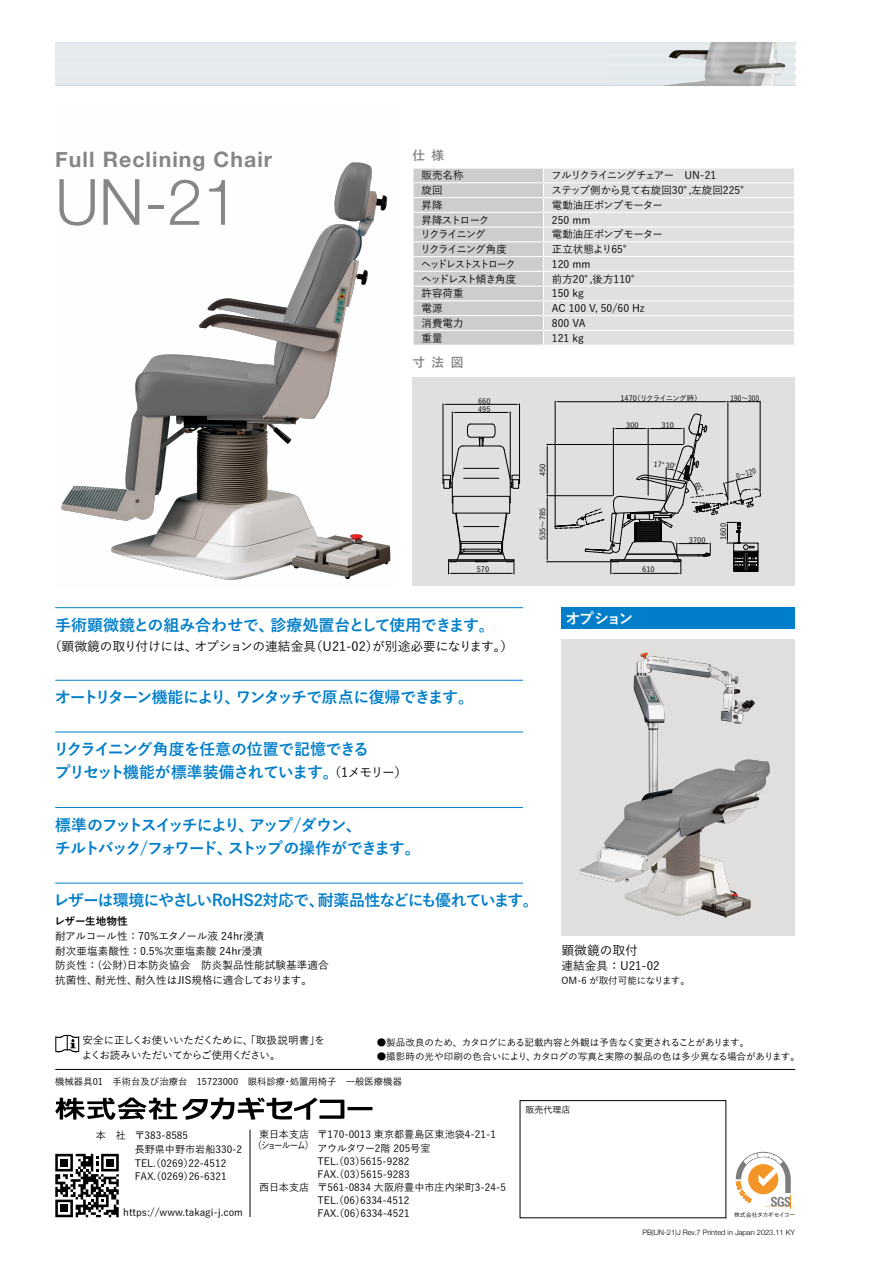
<style>
.page{position:relative;width:893px;height:1263px;background:#fff}
.page>*{position:absolute;margin:0;border:0;box-sizing:border-box;transform-origin:0 0}
.t1{font:300 63.75px "Helvetica Neue";color:#878786}
.t2{font:700 21.3px "Helvetica Neue";letter-spacing:.05em;color:#878786}
.t3{font:700 15.9px "Yu Go";letter-spacing:-.075em;color:#007eca}
.t4{font:700 15.9px/23.4px "Yu Go";letter-spacing:-.115em;color:#007eca}
.t5{font:700 15.9px/23.4px "Yu Go";letter-spacing:-.045em;color:#007eca}
.t6{font:700 15.9px "Yu Go";letter-spacing:-.005em;color:#007eca}
.t7{font:700 14.85px "Yu Go";letter-spacing:-.115em;color:#fff}
.t8{font:500 12.75px "Yu Go";letter-spacing:-.005em;color:#000}
.t9{font:700 12.75px "Yu Go";color:#878786}
.t10{font:500 11.7px "Yu Go";color:#000}
.t11{font:500 10.65px/14.9px "Yu Go";color:#000}
.t12{font:700 10.65px "Yu Go";letter-spacing:-.005em;color:#000}
.t13{font:500 10.5px/15px "Yu Go";letter-spacing:-.015em;color:#000}
.t14{font:500 10.5px "Yu Go";letter-spacing:-.11em;color:#000}
.t15{font:500 10.5px "Yu Go";letter-spacing:-.14em;color:#000;scale:.93 1}
.t16{font:500 10.5px "Yu Go";letter-spacing:-.115em;color:#000}
.t17{font:500 10.5px "Yu Go";letter-spacing:-.12em;color:#000}
.t18{font:500 10.5px "Yu Go";letter-spacing:-.09em;color:#000}
.t19{font:500 10.5px "Yu Go";letter-spacing:-.135em;color:#000}
.t20{font:500 10.05px/13.8px "Yu Go";color:#000}
.t21{font:500 10.05px "Yu Go";letter-spacing:-.055em;color:#000;scale:.84 1}
.t22{font:500 9.6px "Yu Go";letter-spacing:-.005em;color:#000}
.t23{font:500 9.6px "Yu Go";letter-spacing:-.055em;color:#000}
.t24{font:500 9.3px "Yu Go";color:#000}
.t25{font:500 9px "Yu Go";color:#000}
.t26{font:500 7.5px "Yu Go";color:#000}
.t27{font:300 7.5px "Helvetica Neue";color:#000}
.t28{font:500 7.5px "Yu Go";letter-spacing:-.11em;color:#000}
.t29{font:500 7.5px "Yu Go";color:#000;scale:.89 1}
.t30{font:500 7.5px "Yu Go";color:#000;scale:.83 1}
.t31{font:500 5.85px "Yu Go";letter-spacing:-.06em;color:#000}
.s1{font-weight:500;font-size:12.75px;color:#000}
</style>
<div class="page">
<svg style="left:413px;top:168px;width:381px;height:177px;background:#dedcdb"></svg>
<div style="left:562px;top:639px;width:233px;height:296px;background:#e2e0df"></div>
<div style="left:562px;top:607px;width:233px;height:21px;background:#007eca"></div>
<div style="left:412px;top:377px;width:383px;height:208px;background:#e2e0df"></div>
<hr style="left:452px;top:412px;width:1px;height:67px;background:#000">
<hr style="left:510px;top:412px;width:1px;height:67px;background:#000">
<hr style="left:455px;top:412px;width:52px;height:1px;background:#000">
<hr style="left:443px;top:404px;width:1px;height:71px;background:#000">
<hr style="left:519px;top:404px;width:1px;height:71px;background:#000">
<hr style="left:446px;top:404px;width:71px;height:1px;background:#000">
<svg style="left:443px;top:424px;width:77px;height:150px"></svg>
<hr style="left:547px;top:561px;width:63px;height:1px;background:#000">
<hr style="left:547px;top:495px;width:66px;height:1px;background:#000">
<hr style="left:547px;top:499px;width:1px;height:60px;background:#000">
<hr style="left:547px;top:444px;width:136px;height:1px;background:#000">
<hr style="left:547px;top:447px;width:1px;height:46px;background:#000">
<hr style="left:464px;top:468px;width:35px;height:1px;background:#000">
<hr style="left:464px;top:478px;width:35px;height:1px;background:#000">
<hr style="left:464px;top:526px;width:35px;height:1px;background:#000">
<hr style="left:555px;top:401px;width:1px;height:126px;background:#000">
<hr style="left:760px;top:401px;width:1px;height:90px;background:#000">
<hr style="left:558px;top:401px;width:167px;height:1px;background:#000">
<hr style="left:728px;top:401px;width:1px;height:98px;background:#000">
<hr style="left:730px;top:401px;width:30px;height:1px;background:#000">
<hr style="left:55px;top:607px;width:468px;height:1px;background:#007eca">
<hr style="left:55px;top:731px;width:468px;height:1px;background:#007eca">
<hr style="left:55px;top:807px;width:468px;height:1px;background:#007eca">
<hr style="left:55px;top:883px;width:468px;height:1px;background:#007eca">
<hr style="left:55px;top:680px;width:468px;height:1px;background:#007eca">
<hr style="left:55px;top:1069px;width:740px;height:1px;background:#000">
<img style="left:61px;top:162px;width:330px;height:418px">
<img style="left:579px;top:652px;width:191px;height:266px">
<hr style="left:250px;top:1129px;width:1px;height:88px;background:#000">
<svg style="left:736px;top:1152px;width:58px;height:57px"></svg>
<div style="left:520px;top:1100px;width:206px;height:118px;border:1px solid #000"></div>
<svg style="left:55px;top:1154px;width:64px;height:63px"></svg>
<div style="left:106px;top:1159px;width:8px;height:7px;background:#000"></div>
<div style="left:60px;top:1205px;width:8px;height:7px;background:#000"></div>
<div style="left:60px;top:1159px;width:8px;height:7px;background:#000"></div>
<svg style="left:55px;top:1097px;width:317px;height:23px"></svg>
<svg style="left:55px;top:1035px;width:24px;height:18px"></svg>
<svg style="left:55px;top:43px;width:740px;height:8px;background:#e0e5e8"></svg>
<svg style="left:55px;top:51px;width:740px;height:9px;background:#dbdfe2"></svg>
<svg style="left:55px;top:60px;width:740px;height:8px;background:#dde2e5"></svg>
<svg style="left:55px;top:68px;width:740px;height:9px;background:#dfe5e7"></svg>
<svg style="left:55px;top:77px;width:740px;height:8px;background:#e0e5e8"></svg>
<svg style="left:555px;top:414px;width:206px;height:160px"></svg>
<h2 class="t2" style="left:55px;top:143px;width:218px">Full Reclining Chair</h2>
<h1 class="t1" style="left:55px;top:163px;width:185px">UN-21</h1>
<p class="t9" style="left:412px;top:148px;width:33px">仕様</p>
<p class="t13" style="left:421px;top:167px;width:43px">販売名称</p>
<p class="t14" style="left:551px;top:166px;width:167px">フルリクライニングチェアー　UN-21</p>
<p class="t13" style="left:421px;top:182px;width:22px">旋回</p>
<p class="t13" style="left:551px;top:182px;width:201px">ステップ側から見て右旋回30°,左旋回225°</p>
<p class="t13" style="left:421px;top:196px;width:22px">昇降</p>
<p class="t13" style="left:552px;top:196px;width:113px">電動油圧ポンプモーター</p>
<p class="t18" style="left:421px;top:210px;width:69px">昇降ストローク</p>
<p class="t13" style="left:552px;top:211px;width:40px">250 mm</p>
<p class="t19" style="left:420px;top:225px;width:67px">リクライニング</p>
<p class="t13" style="left:552px;top:226px;width:113px">電動油圧ポンプモーター</p>
<p class="t17" style="left:420px;top:240px;width:88px">リクライニング角度</p>
<p class="t13" style="left:552px;top:241px;width:83px">正立状態より65°</p>
<p class="t15" style="left:421px;top:254px;width:103px">ヘッドレストストローク</p>
<p class="t13" style="left:552px;top:255px;width:40px">120 mm</p>
<p class="t16" style="left:421px;top:269px;width:96px">ヘッドレスト傾き角度</p>
<p class="t13" style="left:552px;top:270px;width:91px">前方20°,後方110°</p>
<p class="t13" style="left:421px;top:285px;width:43px">許容荷重</p>
<p class="t13" style="left:552px;top:285px;width:33px">150 kg</p>
<p class="t13" style="left:421px;top:300px;width:22px">電源</p>
<p class="t13" style="left:552px;top:300px;width:94px">AC 100 V, 50/60 Hz</p>
<p class="t13" style="left:421px;top:314px;width:43px">消費電力</p>
<p class="t13" style="left:552px;top:314px;width:35px">800 VA</p>
<p class="t13" style="left:421px;top:329px;width:22px">重量</p>
<p class="t13" style="left:552px;top:329px;width:33px">121 kg</p>
<p class="t9" style="left:412px;top:355px;width:53px">寸法図</p>
<p class="t26" style="left:478px;top:394px;width:14px">660</p>
<p class="t26" style="left:478px;top:402px;width:14px">495</p>
<p class="t26" style="left:477px;top:562px;width:14px">570</p>
<p class="t26" style="left:536px;top:476px;width:14px;rotate:-90deg">450</p>
<p class="t26" style="left:536px;top:540px;width:34px;rotate:-90deg">535～785</p>
<p class="t28" style="left:620px;top:391px;width:83px">1470（リクライニング時）</p>
<p class="t29" style="left:730px;top:391px;width:34px">190～300</p>
<p class="t26" style="left:626px;top:418px;width:14px">300</p>
<p class="t26" style="left:662px;top:418px;width:14px">310</p>
<p class="t26" style="left:654px;top:457px;width:24px;rotate:5deg">17°30'</p>
<p class="t30" style="left:735px;top:469px;width:26px;rotate:-14deg">0～120</p>
<p class="t26" style="left:642px;top:563px;width:14px">610</p>
<p class="t26" style="left:689px;top:533px;width:18px">3700</p>
<p class="t26" style="left:717px;top:540px;width:18px;rotate:-90deg">1600</p>
<h3 class="t6" style="left:55px;top:616px;width:441px">手術顕微鏡との組み合わせで、診療処置台として使用できます。</h3>
<p class="t8" style="left:49px;top:635px;width:466px">（顕微鏡の取り付けには、オプションの連結金具（U21-02）が別途必要になります。）</p>
<h3 class="t3" style="left:55px;top:688px;width:421px">オートリターン機能により、ワンタッチで原点に復帰できます。</h3>
<h3 class="t5" style="left:53px;top:738px;width:355px">リクライニング角度を任意の位置で記憶できる<br>プリセット機能が標準装備されています。<span class="s1">（1メモリー）</span></h3>
<h3 class="t4" style="left:55px;top:813px;width:367px">標準のフットスイッチにより、アップ/ダウン、<br>チルトバック/フォワード、ストップの操作ができます。</h3>
<h3 class="t3" style="left:54px;top:891px;width:487px">レザーは環境にやさしいRoHS2対応で、耐薬品性などにも優れています。</h3>
<p class="t12" style="left:55px;top:915px;width:75px">レザー生地物性</p>
<p class="t11" style="left:55px;top:927px;width:275px">耐アルコール性：70%エタノール液 24hr浸漬<br>耐次亜塩素酸性：0.5%次亜塩素酸 24hr浸漬<br>防炎性：(公財)日本防炎協会　防炎製品性能試験基準適合抗菌性、耐光性、耐久性はJIS規格に適合しております。</p>
<h3 class="t7" style="left:565px;top:610px;width:70px">オプション</h3>
<p class="t8" style="left:562px;top:939px;width:78px">顕微鏡の取付</p>
<p class="t10" style="left:562px;top:955px;width:100px">連結金具：U21-02</p>
<p class="t22" style="left:562px;top:972px;width:130px">OM-6 が取付可能になります。</p>
<p class="t13" style="left:82px;top:1031px;width:245px">安全に正しくお使いいただくために、「取扱説明書」をよくお読みいただいてからご使用ください。</p>
<p class="t23" style="left:377px;top:1034px;width:374px">●製品改良のため、カタログにある記載内容と外観は予告なく変更されることがあります。</p>
<p class="t22" style="left:377px;top:1047px;width:425px">●撮影時の光や印刷の色合いにより、カタログの写真と実際の製品の色は多少異なる場合があります。</p>
<p class="t24" style="left:55px;top:1073px;width:348px">機械器具01　手術台及び治療台　15723000　眼科診療・処置用椅子　一般医療機器</p>
<p class="t25" style="left:526px;top:1102px;width:46px">販売代理店</p>
<p class="t20" style="left:135px;top:1127px;width:109px;text-indent:-39px">本　社 〒383-8585<br>長野県中野市岩船330-2<br>TEL.（0269）22-4512<br>FAX.（0269）26-6321</p>
<p class="t20" style="left:259px;top:1126px;width:238px">東日本支店 〒170-0013 東京都豊島区東池袋4-21-1</p>
<p class="t21" style="left:253px;top:1138px;width:212px">（ショールーム）アウルタワー2階 205号室</p>
<p class="t20" style="left:318px;top:1153px;width:93px">TEL.（03）5615-9282</p>
<p class="t20" style="left:318px;top:1166px;width:93px">FAX.（03）5615-9283</p>
<p class="t20" style="left:259px;top:1179px;width:248px">西日本支店 〒561-0834 大阪府豊中市庄内栄町3-24-5</p>
<p class="t20" style="left:318px;top:1192px;width:93px">TEL.（06）6334-4512</p>
<p class="t20" style="left:318px;top:1205px;width:93px">FAX.（06）6334-4521</p>
<p class="t31" style="left:734px;top:1210px;width:63px">株式会社タカギセイコー</p>
<p class="t20" style="left:123px;top:1204px;width:121px">https://www.takagi-j.com</p>
<p class="t27" style="left:642px;top:1228px;width:154px">PB(UN-21)J Rev.7 Printed in Japan 2023.11 KY</p>
</div>
